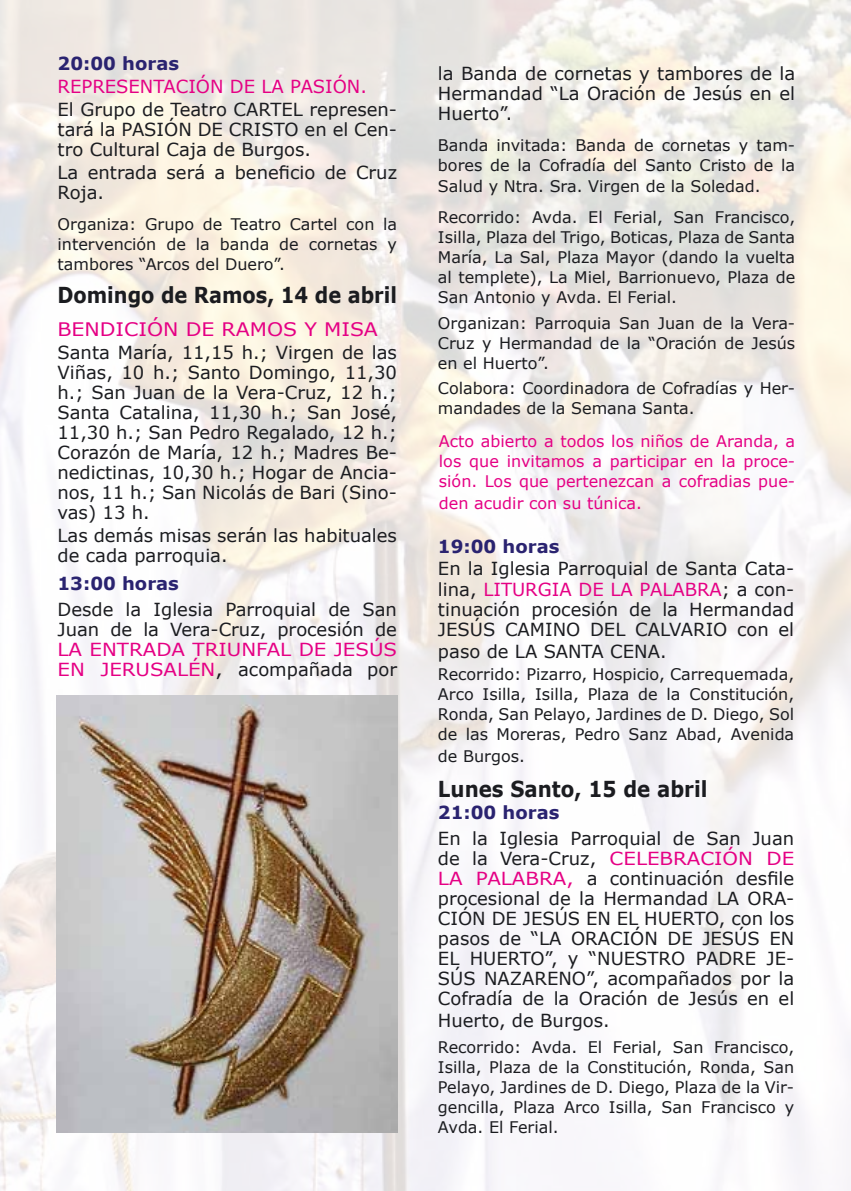
<style>
.page{position:relative;width:851px;height:1191px;background:#fff}
.page>*{position:absolute;margin:0;border:0;box-sizing:border-box;transform-origin:0 0}
.t1{font:700 22px "Verdana";color:#1b1c20;scale:.88 1}
.t2{font:700 22px "Verdana";color:#1b1c20;scale:.9 1}
.t3{font:18.6px "Verdana";color:#e50084;scale:1.1 1}
.t4{font:18px/20px "Verdana";color:#1b1c20;text-align:justify}
.t5{font:18px/20px "Verdana";color:#e50084;scale:1.1 1}
.t6{font:700 18px "Verdana";color:#2a2370}
.t7{font:18px "Verdana";color:#e50084}
.t8{font:16px/20px "Verdana";color:#1b1c20;text-align:justify}
.t9{font:16px/20px "Verdana";color:#e50084;text-align:justify}
.s1{color:#1b1c20}
.s2{color:#e50084}
</style>
<div class="page">
<img style="left:57px;top:696px;width:340px;height:436px">
<p class="t6" style="left:58px;top:51px;width:123px">20:00 horas</p>
<p class="t7" style="left:58px;top:74px;width:311px">REPRESENTACIÓN DE LA PASIÓN.</p>
<p class="t4" style="left:58px;top:99px;width:341px">El Grupo de Teatro CARTEL represen&shy;tará la PASIÓN DE CRISTO en el Cen&shy;tro Cultural Caja de Burgos.</p>
<p class="t4" style="left:58px;top:162px;width:341px">La entrada será a beneficio de Cruz<br>Roja.</p>
<p class="t8" style="left:58px;top:214px;width:341px">Organiza: Grupo de Teatro Cartel con la intervención de la banda de cornetas y tambores “Arcos del Duero”.</p>
<p class="t1" style="left:57px;top:280px;width:387px">Domingo de Ramos, 14 de abril</p>
<p class="t3" style="left:57px;top:316px;width:293px">BENDICIÓN DE RAMOS Y MISA</p>
<p class="t4" style="left:57px;top:342px;width:341px">Santa María, 11,15 h.; Virgen de las Viñas, 10 h.; Santo Domingo, 11,30 h.; San Juan de la Vera-Cruz, 12 h.; Santa Catalina, 11,30 h.; San José, 11,30 h.; San Pedro Regalado, 12 h.; Corazón de María, 12 h.; Madres Be&shy;nedictinas, 10,30 h.; Hogar de Ancia&shy;nos, 11 h.; San Nicolás de Bari (Sino&shy;vas) 13 h.</p>
<p class="t4" style="left:57px;top:525px;width:341px">Las demás misas serán las habituales de cada parroquia.</p>
<p class="t6" style="left:57px;top:571px;width:123px">13:00 horas</p>
<p class="t4" style="left:57px;top:599px;width:341px">Desde la Iglesia Parroquial de San<br>Juan de la Vera-Cruz, procesión de</p>
<p class="t5" style="left:57px;top:639px;width:310px">LA ENTRADA TRIUNFAL DE JESÚS<br>EN JERUSALÉN<span class="s1">, acompañada por</span></p>
<p class="t4" style="left:438px;top:63px;width:358px">la Banda de cornetas y tambores de la Hermandad “La Oración de Jesús en el Huerto”.</p>
<p class="t8" style="left:438px;top:135px;width:358px">Banda invitada: Banda de cornetas y tam&shy;bores de la Cofradía del Santo Cristo de la Salud y Ntra. Sra. Virgen de la Soledad.</p>
<p class="t8" style="left:438px;top:207px;width:359px">Recorrido: Avda. El Ferial, San Francisco, Isilla, Plaza del Trigo, Boticas, Plaza de Santa María, La Sal, Plaza Mayor (dando la vuelta al templete), La Miel, Barrionuevo, Plaza de San Antonio y Avda. El Ferial.</p>
<p class="t8" style="left:438px;top:312px;width:358px">Organizan: Parroquia San Juan de la Vera-Cruz y Hermandad de la “Oración de Jesús en el Huerto”.</p>
<p class="t8" style="left:438px;top:378px;width:358px">Colabora: Coordinadora de Cofradías y Her&shy;mandades de la Semana Santa.</p>
<p class="t9" style="left:439px;top:431px;width:358px">Acto abierto a todos los niños de Aranda, a los que invitamos a participar en la proce&shy;sión. Los que pertenezcan a cofradias pue-</p>
<p class="t9" style="left:439px;top:493px;width:204px">den acudir con su túnica.</p>
<p class="t6" style="left:438px;top:533px;width:123px">19:00 horas</p>
<p class="t4" style="left:438px;top:559px;width:358px">En la Iglesia Parroquial de Santa Cata&shy;lina, <span class="s2">LITURGIA DE LA PALABRA</span>; a con&shy;tinuación procesión de la Hermandad JESÚS CAMINO DEL CALVARIO con el</p>
<p class="t4" style="left:438px;top:641px;width:230px">paso de LA SANTA CENA.</p>
<p class="t8" style="left:438px;top:664px;width:358px">Recorrido: Pizarro, Hospicio, Carrequemada, Arco Isilla, Isilla, Plaza de la Constitución, Ronda, San Pelayo, Jardines de D. Diego, Sol de las Moreras, Pedro Sanz Abad, Avenida</p>
<p class="t8" style="left:438px;top:746px;width:88px">de Burgos.</p>
<p class="t2" style="left:438px;top:773px;width:301px">Lunes Santo, 15 de abril</p>
<p class="t6" style="left:438px;top:800px;width:123px">21:00 horas</p>
<p class="t4" style="left:438px;top:828px;width:358px">En la Iglesia Parroquial de San Juan de la Vera-Cruz, <span class="s2">CELEBRACIÓN DE LA PALABRA,</span> a continuación desfile procesional de la Hermandad LA ORA-CIÓN DE JESÚS EN EL HUERTO, con los pasos de “LA ORACIÓN DE JESÚS EN EL HUERTO”, y “NUESTRO PADRE JE-SÚS NAZARENO”, acompañados por la Cofradía de la Oración de Jesús en el</p>
<p class="t4" style="left:438px;top:1010px;width:173px">Huerto, de Burgos.</p>
<p class="t8" style="left:438px;top:1036px;width:358px">Recorrido: Avda. El Ferial, San Francisco, Isilla, Plaza de la Constitución, Ronda, San Pelayo, Jardines de D. Diego, Plaza de la Vir&shy;gencilla, Plaza Arco Isilla, San Francisco y Avda. El Ferial.</p>
</div>
